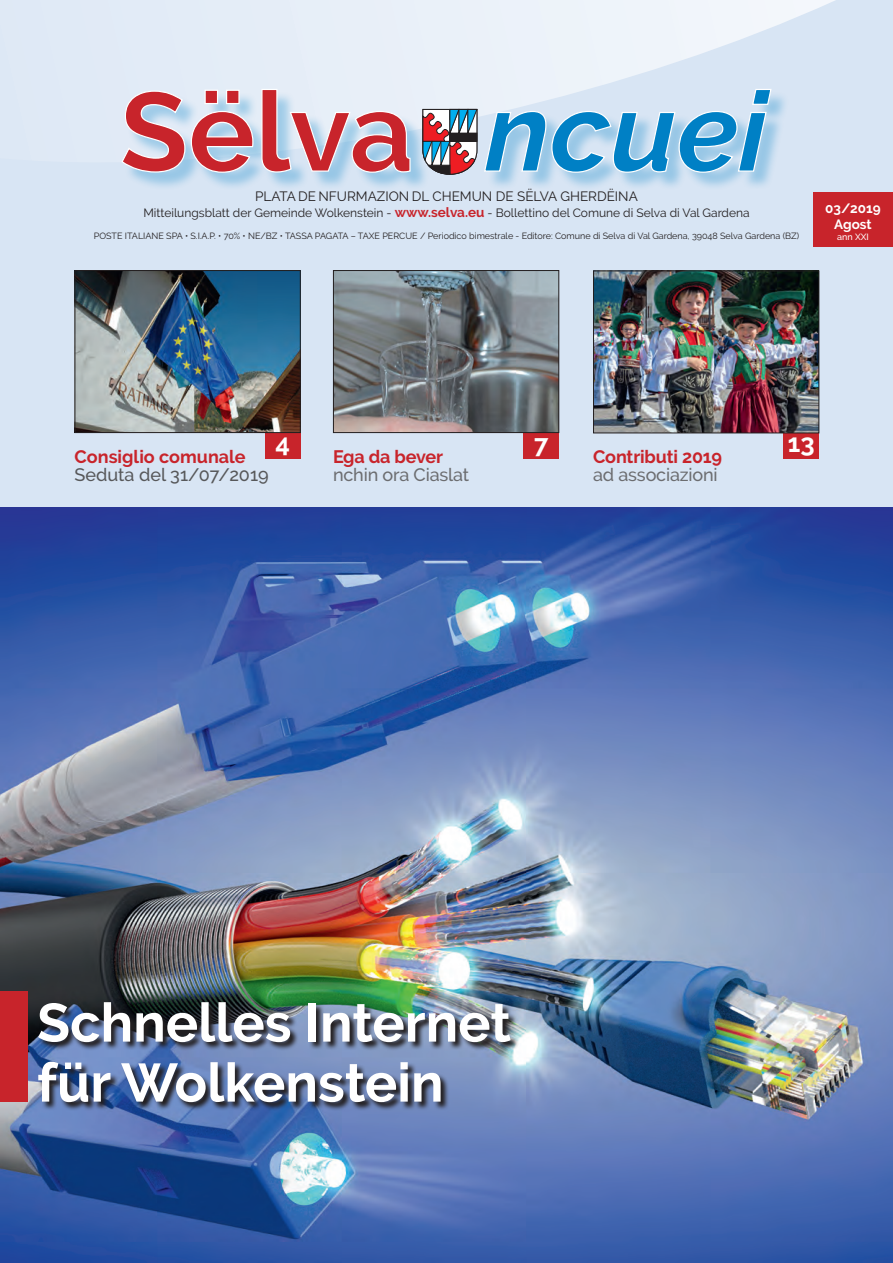
<style>
.page{position:relative;width:893px;height:1263px;background:#fff}
.page>*{position:absolute;margin:0;border:0;box-sizing:border-box;transform-origin:0 0}
.TITEL_32{font:700 54px "Raleway";color:#fff}
.t1{font:700 25.5px "Raleway";color:#fff}
.TITEL_32-2{font:700 18px "Raleway";letter-spacing:-.01em;color:#c8242b}
.TITEL_32-3{font:500 18px "Raleway";letter-spacing:-.01em;color:#6c6d70}
.TITEL_32-4{font:500 18px "Raleway";color:#57585a}
.t2{font:13.5px "Raleway";color:#231f20}
.t3{font:700 13.5px "Raleway";color:#fff}
.t4{font:12px "Raleway";color:#231f20}
.TEXT{font:9px "Raleway";color:#231f20}
.t5{font:500 9px "Raleway";color:#fff}
.s1{font-weight:700;font-size:13.5px;color:#c8242b}
</style>
<div class="page">
<img style="left:0;top:507px;width:893px;height:756px">
<div style="left:0;top:0;width:893px;height:507px;background:#d8e5f4"></div>
<svg style="left:165px;top:0;width:670px;height:154px"></svg>
<div style="left:813px;top:192px;width:80px;height:55px;background:#c8242b"></div>
<img style="left:38px;top:1002px;width:481px;height:109px">
<div style="left:523px;top:433px;width:36px;height:26px;background:#c8242b"></div>
<div style="left:265px;top:433px;width:36px;height:26px;background:#c8242b"></div>
<div style="left:783px;top:433px;width:36px;height:26px;background:#c8242b"></div>
<img style="left:335px;top:272px;width:222px;height:159px">
<div style="left:333px;top:270px;width:226px;height:163px;border:1px solid #231f20"></div>
<img style="left:595px;top:273px;width:222px;height:158px">
<div style="left:593px;top:271px;width:226px;height:162px;border:1px solid #231f20"></div>
<img style="left:77px;top:272px;width:222px;height:159px">
<div style="left:75px;top:270px;width:226px;height:163px;border:1px solid #231f20"></div>
<div style="left:0;top:991px;width:27px;height:111px;background:#c8242b"></div>
<div style="left:487px;top:91px;width:303px;height:100px;background:#0080c5;opacity:.3"></div>
<svg style="left:483px;top:88px;width:289px;height:85px"></svg>
<div style="left:125px;top:91px;width:304px;height:101px;background:#0080c5;opacity:.3"></div>
<svg style="left:121px;top:88px;width:290px;height:85px"></svg>
<svg style="left:422px;top:109px;width:55px;height:66px;background:#95808b"></svg>
<p class="t2" style="left:255px;top:188px;width:384px">PLATA DE NFURMAZION DL CHEMUN DE SËLVA GHERDËINA</p>
<p class="t4" style="left:143px;top:206px;width:608px">Mitteilungsblatt der Gemeinde Wolkenstein - <span class="s1">www.selva.eu</span> - Bollettino del Comune di Selva di Val Gardena</p>
<p class="t3" style="left:825px;top:200px;width:57px">03/2019</p>
<p class="t3" style="left:834px;top:216px;width:39px">Agost</p>
<p class="TEXT" style="left:94px;top:231px;width:707px">POSTE ITALIANE SPA • S.I.A.P. • 70% • NE/BZ • TASSA PAGATA – TAXE PERCUE / Periodico bimestrale - Editore: Comune di Selva di Val Gardena, 39048 Selva Gardena (BZ)</p>
<p class="t5" style="left:837px;top:231px;width:33px">ann XXI</p>
<p class="TITEL_32-2" style="left:75px;top:447px;width:173px">Consiglio comunale</p>
<p class="TITEL_32-4" style="left:75px;top:465px;width:196px">Seduta del 31/07/2019</p>
<p class="t1" style="left:275px;top:429px;width:16px">4</p>
<p class="t1" style="left:534px;top:429px;width:16px">7</p>
<p class="t1" style="left:788px;top:429px;width:28px">13</p>
<p class="TITEL_32-2" style="left:333px;top:447px;width:111px">Ega da bever</p>
<p class="TITEL_32-3" style="left:333px;top:465px;width:138px">nchin ora Ciaslat</p>
<p class="TITEL_32-2" style="left:593px;top:447px;width:131px">Contributi 2019</p>
<p class="TITEL_32-3" style="left:593px;top:465px;width:126px">ad associazioni</p>
<p class="TITEL_32" style="left:37px;top:992px;width:476px">Schnelles Internet</p>
<p class="TITEL_32" style="left:37px;top:1052px;width:408px">für Wolkenstein</p>
</div>
